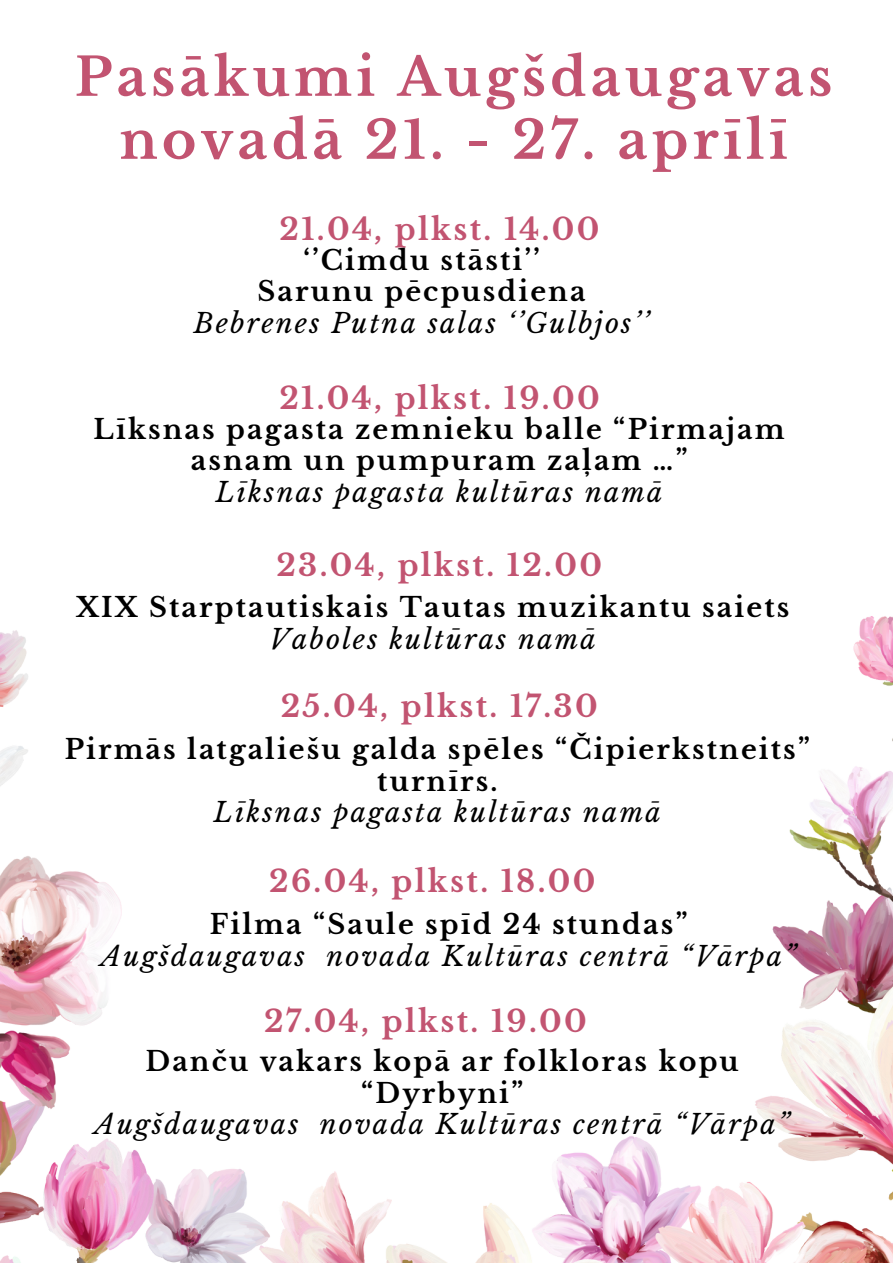
<style>
.page{position:relative;width:893px;height:1264px;background:#fff}
.page>*{position:absolute;margin:0;border:0;box-sizing:border-box;transform-origin:0 0}
.t1{font:700 52.5px/63px "Libre Baskerville";letter-spacing:.08em;color:#c25471;text-align:center}
.t2{font:700 30px "Libre Baskerville";letter-spacing:.08em;color:#c25471}
.t3{font:700 27px/31.5px "Libre Baskerville";letter-spacing:.08em;color:#000;text-align:center}
.t4{font:italic 27px "Libre Baskerville";letter-spacing:.08em;color:#000}
</style>
<div class="page">
<img style="left:0;top:616px;width:892px;height:646px">
<h1 class="t1" style="left:75px;top:46px;width:759px">Pasākumi Augšdaugavas novadā 21. - 27. aprīlī</h1>
<p class="t2" style="left:279px;top:211px;width:321px">21.04, plkst. 14.00</p>
<p class="t3" style="left:257px;top:245px;width:329px">‘’Cimdu stāsti’’<br>Sarunu pēcpusdiena</p>
<p class="t4" style="left:194px;top:306px;width:457px">Bebrenes Putna salas ‘’Gulbjos’’</p>
<p class="t2" style="left:279px;top:380px;width:322px">21.04, plkst. 19.00</p>
<p class="t3" style="left:94px;top:413px;width:692px">Līksnas pagasta zemnieku balle “Pirmajam asnam un pumpuram zaļam …”</p>
<p class="t4" style="left:216px;top:475px;width:448px">Līksnas pagasta kultūras namā</p>
<p class="t2" style="left:276px;top:546px;width:327px">23.04, plkst. 12.00</p>
<p class="t3" style="left:76px;top:592px;width:714px">XIX Starptautiskais Tautas muzikantu saiets</p>
<p class="t4" style="left:269px;top:622px;width:328px">Vaboles kultūras namā</p>
<p class="t2" style="left:281px;top:688px;width:318px">25.04, plkst. 17.30</p>
<p class="t3" style="left:65px;top:734px;width:746px">Pirmās latgaliešu galda spēles “Čipierkstneits” turnīrs.</p>
<p class="t4" style="left:214px;top:796px;width:448px">Līksnas pagasta kultūras namā</p>
<p class="t2" style="left:269px;top:863px;width:328px">26.04, plkst. 18.00</p>
<p class="t3" style="left:210px;top:908px;width:479px">Filma “Saule spīd 24 stundas”</p>
<p class="t4" style="left:101px;top:939px;width:696px">Augšdaugavas novada Kultūras centrā “Vārpa”</p>
<p class="t2" style="left:264px;top:1003px;width:324px">27.04, plkst. 19.00</p>
<p class="t3" style="left:145px;top:1045px;width:594px">Danču vakars kopā ar folkloras kopu “Dyrbyni”</p>
<p class="t4" style="left:94px;top:1107px;width:696px">Augšdaugavas novada Kultūras centrā “Vārpa”</p>
</div>
